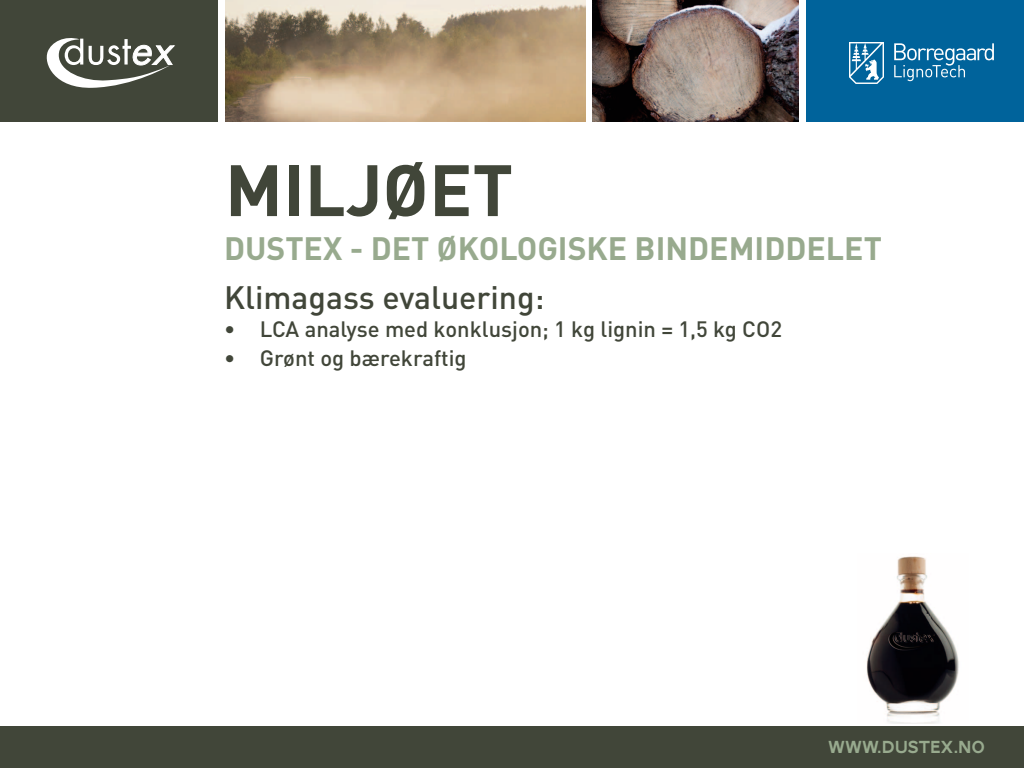
<style>
.page{position:relative;width:1024px;height:768px;background:#fff}
.page>*{position:absolute;margin:0;border:0;box-sizing:border-box;transform-origin:0 0}
.t1{font:700 71.4px "DIN";color:#414639}
.t2{font:700 32px "DIN";color:#98aa8e}
.t3{font:500 32px "DIN";color:#414639}
.t4{font:500 22px "DIN";color:#414639}
.t5{font:18px "AW Conqueror Carved One";letter-spacing:-.02em;color:#98aa8e}
</style>
<div class="page">
<img style="left:225px;top:0;width:361px;height:122px">
<img style="left:593px;top:0;width:206px;height:122px">
<div style="left:0;top:0;width:218px;height:122px;background:#414639"></div>
<div style="left:0;top:726px;width:1024px;height:42px;background:#414639"></div>
<div style="left:806px;top:0;width:218px;height:122px;background:#00639b"></div>
<svg style="left:46px;top:38px;width:129px;height:50px"></svg>
<svg style="left:894px;top:43px;width:100px;height:38px"></svg>
<svg style="left:849px;top:42px;width:35px;height:42px"></svg>
<img style="left:866px;top:556px;width:93px;height:168px">
<h1 class="t1" style="left:225px;top:142px;width:290px">MILJØET</h1>
<h2 class="t2" style="left:224px;top:227px;width:621px">DUSTEX - DET ØKOLOGISKE BINDEMIDDELET</h2>
<h2 class="t3" style="left:224px;top:276px;width:322px">Klimagass evaluering:</h2>
<p class="t4" style="left:224px;top:315px;width:560px">• LCA analyse med konklusjon; 1 kg lignin = 1,5 kg CO2</p>
<p class="t4" style="left:224px;top:343px;width:244px">• Grønt og bærekraftig</p>
<p class="t5" style="left:828px;top:739px;width:158px">WWW.DUSTEX.NO</p>
</div>
